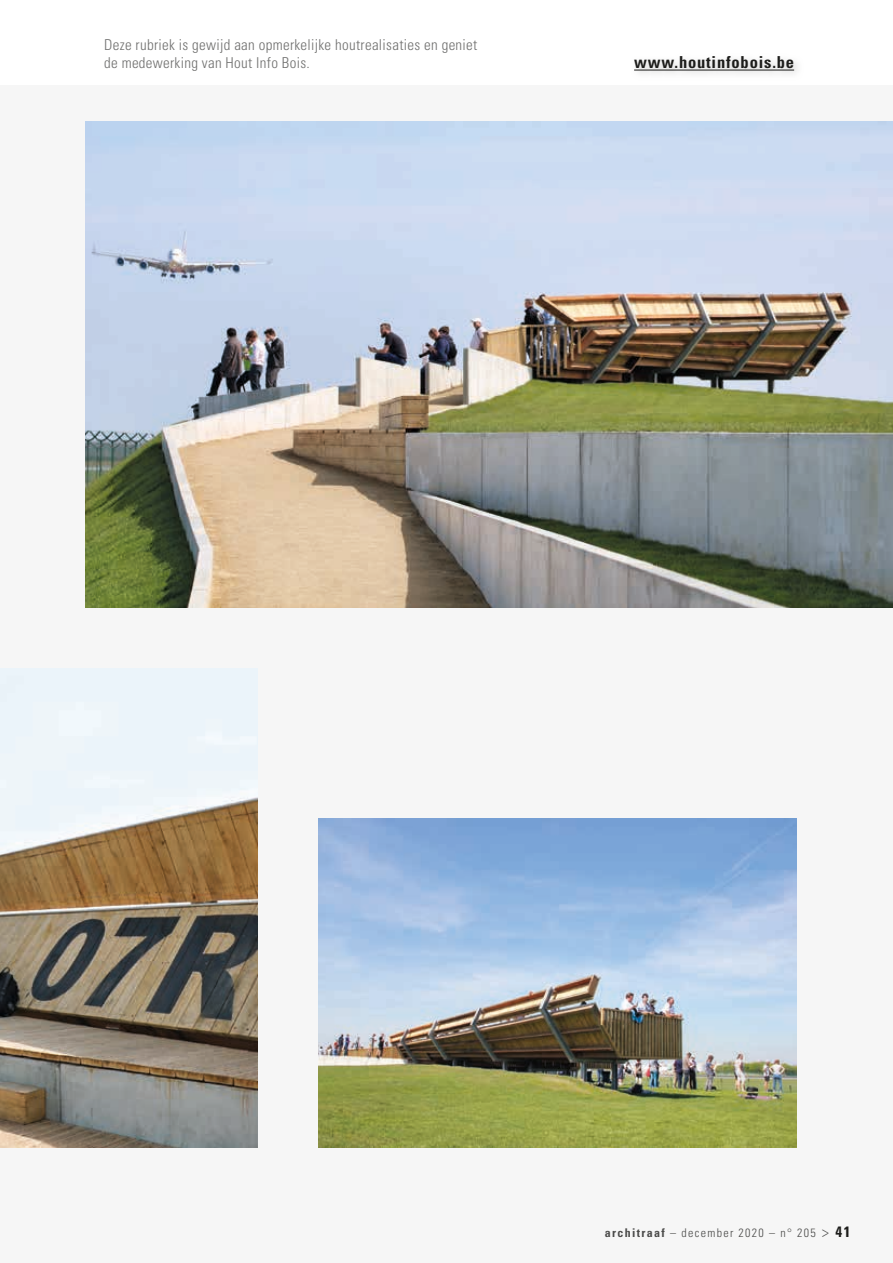
<style>
.page{position:relative;width:893px;height:1263px;background:#fff}
.page>*{position:absolute;margin:0;border:0;box-sizing:border-box;transform-origin:0 0}
.t1{font:700 condensed 16.5px "Univers LT Std";letter-spacing:.05em;color:#1d1d1b}
.t2{font:300 condensed 15px/18px "Univers LT Std";letter-spacing:.02em;color:#70706f}
.t3{font:300 condensed 12px "Univers LT Std";letter-spacing:.11em;color:#4b4b4a}
.s1{font-weight:700}
.s2{font-size:15px}
.s3{font-weight:700;font-size:15px;color:#1d1d1b}
</style>
<div class="page">
<hr style="left:634px;top:70px;width:160px;height:1px;background:#1d1d1b">
<div style="left:0;top:85px;width:893px;height:1178px;background:#f6f6f6"></div>
<img style="left:85px;top:121px;width:808px;height:486px">
<img style="left:0;top:669px;width:257px;height:478px">
<img style="left:319px;top:818px;width:477px;height:329px">
<p class="t2" style="left:104px;top:36px;width:375px">Deze rubriek is gewijd aan opmerkelijke houtrealisaties en geniet de medewerking van Hout Info Bois.</p>
<p class="t1" style="left:634px;top:52px;width:162px">www.houtinfobois.be</p>
<p class="t3" style="left:605px;top:1226px;width:247px"><span class="s1">architraaf</span> – december 2020 – n° 205 <span class="s2">&gt;</span> <span class="s3">41</span></p>
</div>
